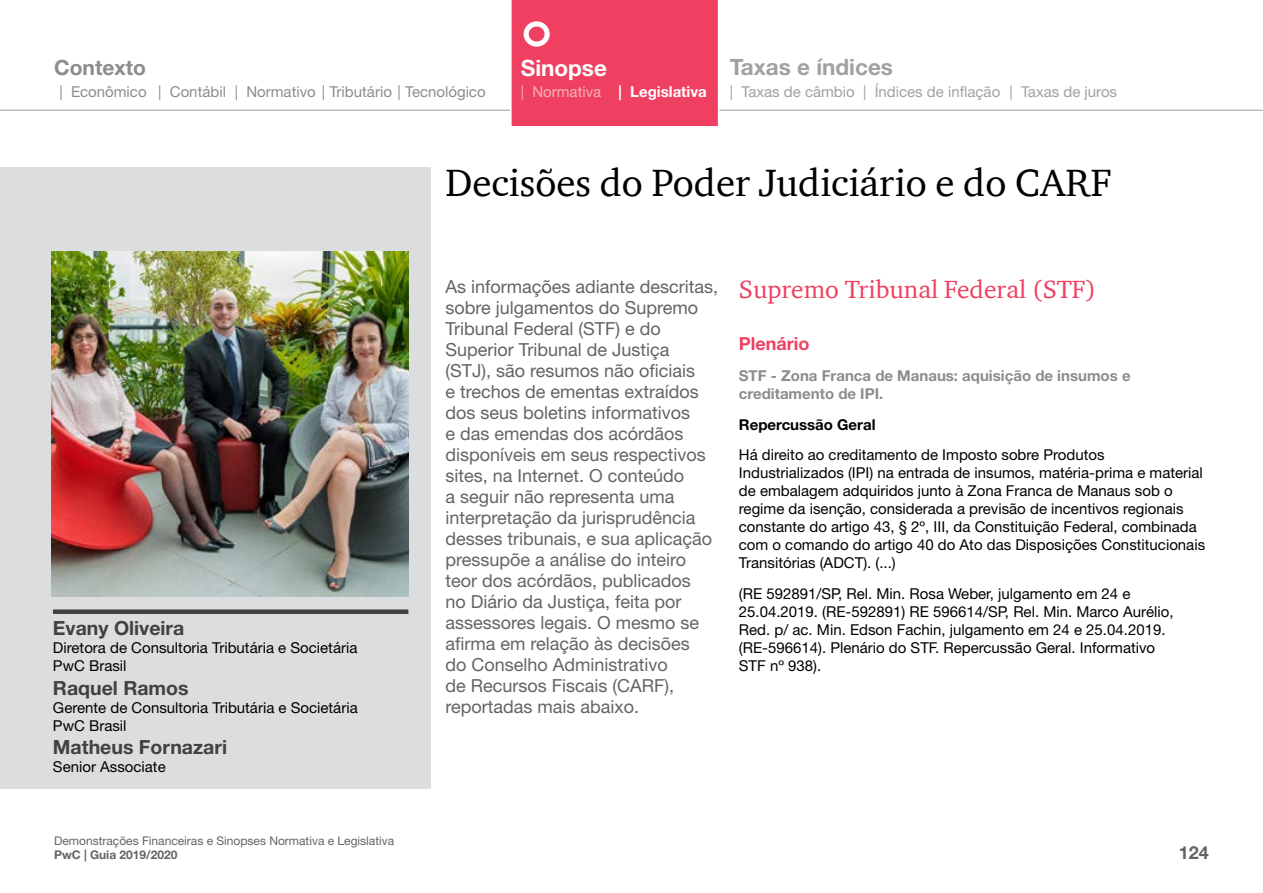
<style>
.page{position:relative;width:1263px;height:893px;background:#fff}
.page>*{position:absolute;margin:0;border:0;box-sizing:border-box;transform-origin:0 0}
.t1{font:39px "ITC Charter Com";color:#000}
.t2{font:25.5px "ITC Charter Com";color:#ef4062}
.t3{font:700 22.5px "Helvetica Neue";color:#9fa1a4}
.t4{font:700 22.5px "Helvetica Neue";color:#fff}
.t5{font:700 21px "Helvetica Neue";color:#8a8c8e}
.t6{font:700 19.5px "Helvetica Neue";color:#414042}
.t7{font:18px/21px "Helvetica Neue";color:#636466}
.t8{font:700 18px "Helvetica Neue";color:#ef4062}
.t9{font:700 18px "Helvetica Neue";color:#636466}
.t10{font:15px/18px "Helvetica Neue";color:#000}
.t11{font:700 15px/18px "Helvetica Neue";color:#8a8c8e}
.t12{font:15px "Helvetica Neue";color:#8a8c8e}
.t13{font:15px "Helvetica Neue";color:#9fa1a4}
.t14{font:700 15px "Helvetica Neue";color:#000}
.t15{font:700 15px "Helvetica Neue";color:#fff}
.t16{font:15px "Helvetica Neue";color:#f8b3b3}
.t17{font:12px "Helvetica Neue";color:#636466}
.t18{font:700 12px "Helvetica Neue";color:#636466}
</style>
<div class="page">
<hr style="left:0;top:110px;width:1263px;height:1px;background:#9d9fa2">
<div style="left:510px;top:0;width:209px;height:127px;background:#ef4062"></div>
<div style="left:524px;top:21px;width:26px;height:26px;border:5px solid #fff;border-radius:50%"></div>
<div style="left:0;top:168px;width:431px;height:621px;background:#dcddde"></div>
<img style="left:52px;top:251px;width:356px;height:346px">
<div style="left:53px;top:609px;width:355px;height:5px;background:#414042"></div>
<h3 class="t5" style="left:54px;top:55px;width:93px">Contexto</h3>
<h3 class="t4" style="left:521px;top:54px;width:88px">Sinopse</h3>
<h3 class="t3" style="left:730px;top:53px;width:165px">Taxas e índices</h3>
<p class="t12" style="left:59px;top:83px;width:89px">| Econômico</p>
<p class="t13" style="left:863px;top:83px;width:256px">| Índices de inflação | Taxas de juros</p>
<p class="t15" style="left:618px;top:83px;width:90px">| Legislativa</p>
<p class="t13" style="left:730px;top:83px;width:127px">| Taxas de câmbio</p>
<p class="t12" style="left:158px;top:83px;width:329px">| Contábil | Normativo | Tributário | Tecnológico</p>
<p class="t16" style="left:521px;top:83px;width:82px">| Normativa</p>
<h3 class="t6" style="left:53px;top:616px;width:133px">Evany Oliveira</h3>
<p class="t10" style="left:53px;top:639px;width:306px">Diretora de Consultoria Tributária e Societária<br>PwC Brasil</p>
<h3 class="t6" style="left:53px;top:676px;width:137px">Raquel Ramos</h3>
<p class="t10" style="left:53px;top:698px;width:306px">Gerente de Consultoria Tributária e Societária<br>PwC Brasil</p>
<h3 class="t6" style="left:53px;top:735px;width:176px">Matheus Fornazari</h3>
<p class="t10" style="left:53px;top:757px;width:114px">Senior Associate</p>
<p class="t17" style="left:54px;top:833px;width:342px">Demonstrações Financeiras e Sinopses Normativa e Legislativa</p>
<p class="t18" style="left:54px;top:847px;width:125px">PwC | Guia 2019/2020</p>
<h1 class="t1" style="left:445px;top:159px;width:668px">Decisões do Poder Judiciário e do CARF</h1>
<p class="t7" style="left:445px;top:276px;width:274px">As informações adiante descritas, sobre julgamentos do Supremo<br>Tribunal Federal (STF) e do<br>Superior Tribunal de Justiça (STJ), são resumos não oficiais<br>e trechos de ementas extraídos dos seus boletins informativos<br>e das emendas dos acórdãos disponíveis em seus respectivos sites, na Internet. O conteúdo<br>a seguir não representa uma interpretação da jurisprudência desses tribunais, e sua aplicação pressupõe a análise do inteiro teor dos acórdãos, publicados<br>no Diário da Justiça, feita por assessores legais. O mesmo se afirma em relação às decisões<br>do Conselho Administrativo<br>de Recursos Fiscais (CARF), reportadas mais abaixo.</p>
<h2 class="t2" style="left:739px;top:274px;width:359px">Supremo Tribunal Federal (STF)</h2>
<p class="t8" style="left:739px;top:333px;width:72px">Plenário</p>
<p class="t11" style="left:739px;top:366px;width:393px">STF - Zona Franca de Manaus: aquisição de insumos e creditamento de IPI.</p>
<p class="t14" style="left:739px;top:415px;width:138px">Repercussão Geral</p>
<p class="t10" style="left:739px;top:446px;width:468px">Há direito ao creditamento de Imposto sobre Produtos Industrializados (IPI) na entrada de insumos, matéria-prima e material de embalagem adquiridos junto à Zona Franca de Manaus sob o regime da isenção, considerada a previsão de incentivos regionais constante do artigo 43, § 2º, III, da Constituição Federal, combinada com o comando do artigo 40 do Ato das Disposições Constitucionais Transitórias (ADCT). (...)</p>
<p class="t10" style="left:739px;top:585px;width:436px">(RE 592891/SP, Rel. Min. Rosa Weber, julgamento em 24 e 25.04.2019. (RE-592891) RE 596614/SP, Rel. Min. Marco Aurélio, Red. p/ ac. Min. Edson Fachin, julgamento em 24 e 25.04.2019. (RE-596614). Plenário do STF. Repercussão Geral. Informativo STF nº 938).</p>
<p class="t9" style="left:1179px;top:841px;width:32px">124</p>
</div>
